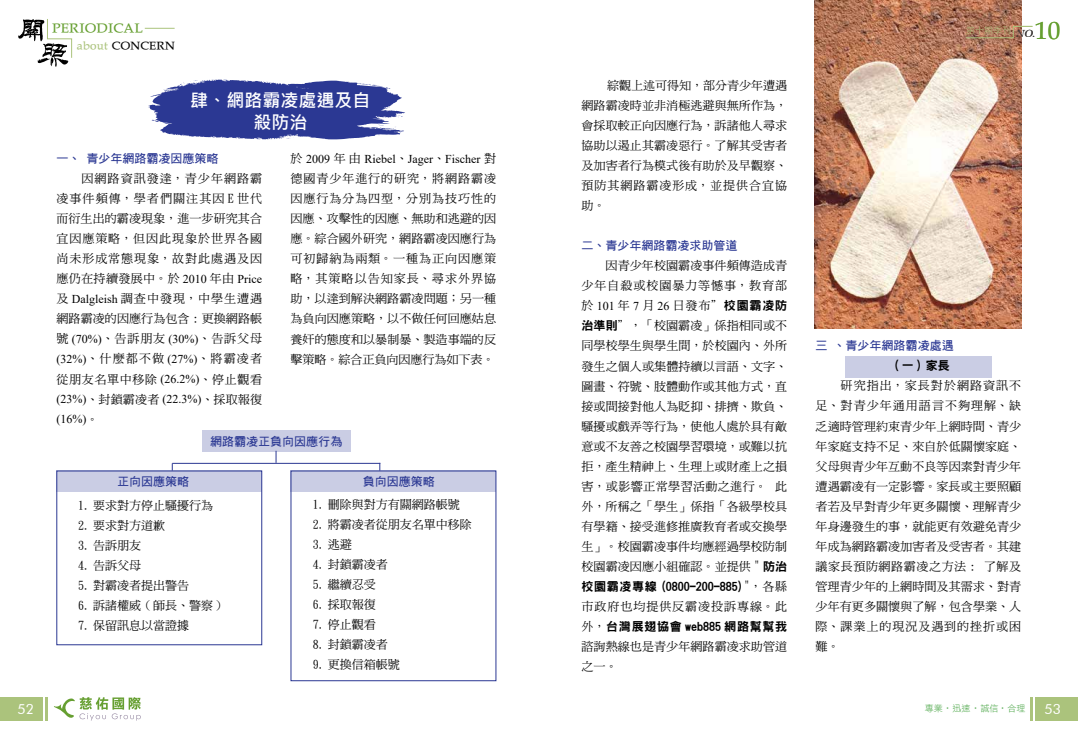
<style>
.page{position:relative;width:1078px;height:738px;background:#fff}
.page>*{position:absolute;margin:0;border:0;box-sizing:border-box;transform-origin:0 0}
.t1{font:25px "Book Antiqua";color:#669f31}
.t2{font:18px/21.6px "Microsoft Jheng Hei UI Bold";color:#fff;text-align:center}
.t3{font:14px "DF Wei Bei Md HKP BF";color:#669f31}
.t4{font:14px "Futura BT";color:#fff}
.t5{font:12px/20px "DF Ming Md HK BF";letter-spacing:.01em;color:#000;text-align:justify}
.t6{font:12px "DF Hei Bd HK BF";color:#2b3893}
.t7{font:12px/20px "Times New Roman";color:#000}
.t8{font:12px "DFN Hei XB HK BF";color:#000}
.t9{font:12px "DFN Hei XB HK BF";letter-spacing:.05em;color:#000}
.t10{font:12px "DF Ming Md HK BF";letter-spacing:.08em;color:#000}
.t11{font:12px "DF Wei Bei Md HKP BF";color:#000}
.t12{font:9px "DF Li Hei Lt HK BF";color:#3c9f38}
.t13{font:9px "DF Li Hei Lt HK BF";color:#abc37c}
.s1{color:#abc37c}
.s2{font-family:"Times New Roman"}
.s3{font-family:"DF Ming Md HK BF"}
.s4{font-family:"DFN Hei XB HK BF"}
.s5{font-family:"Bernhard Modern BT";font-weight:700;font-style:italic;font-size:10px;color:#3e3a39}
</style>
<div class="page">
<div style="left:1035px;top:696px;width:42px;height:24px;background:#abc37c"></div>
<hr style="left:1029px;top:696px;width:3px;height:24px;background:#abc37c">
<div style="left:0;top:696px;width:43px;height:24px;background:#abc37c"></div>
<hr style="left:45px;top:696px;width:3px;height:24px;background:#abc37c">
<hr style="left:145px;top:28px;width:30px;height:1px;background:#abc37c">
<svg style="left:18px;top:19px;width:54px;height:48px"></svg>
<svg style="left:54px;top:697px;width:87px;height:23px"></svg>
<div style="left:202px;top:430px;width:148px;height:21px;background:#cacde4"></div>
<div style="left:56px;top:470px;width:206px;height:21px;background:#cacde4"></div>
<div style="left:290px;top:470px;width:206px;height:21px;background:#cacde4"></div>
<svg style="left:148px;top:79px;width:257px;height:61px"></svg>
<hr style="left:172px;top:462px;width:208px;height:1px;background:#2b3893">
<svg style="left:275px;top:450px;width:1px;height:12px"></svg>
<div style="left:845px;top:356px;width:146px;height:21px;background:#cacde4"></div>
<img style="left:814px;top:0;width:206px;height:329px">
<svg style="left:965px;top:26px;width:67px;height:12px"></svg>
<p class="t3" style="left:52px;top:20px;width:92px">PERIODICAL</p>
<p class="t11" style="left:77px;top:39px;width:100px"><span class="s1">about</span> CONCERN</p>
<h2 class="t2" style="left:190px;top:89px;width:181px">肆、網路霸凌處遇及自殺防治</h2>
<p class="t6" style="left:56px;top:152px;width:163px">一、 青少年網路霸凌因應策略</p>
<p class="t5" style="left:56px;top:168px;width:207px">　　因網路資訊發達，青少年網路霸凌事件頻傳，學者們關注其因 E 世代而衍生出的霸凌現象，進一步研究其合宜因應策略，但因此現象於世界各國尚未形成常態現象，故對此處遇及因應仍在持續發展中。於 <span class="s2">2010</span> 年由 <span class="s2">Price</span>及 <span class="s2">Dalgleish</span> 調查中發現，中學生遭遇網路霸凌的因應行為包含 : 更換網路帳號 <span class="s2">(70%)</span>、告訴朋友 <span class="s2">(30%)</span>、告訴父母<span class="s2">(32%)</span>、什麼都不做 <span class="s2">(27%)</span>、將霸凌者從朋友名單中移除 <span class="s2">(26.2%)</span>、停止觀看</p>
<p class="t7" style="left:56px;top:388px;width:207px">(23%)<span class="s3">、封鎖霸凌者</span> (22.3%)<span class="s3">、採取報復</span>(16%)<span class="s3">。</span></p>
<p class="t6" style="left:210px;top:435px;width:133px">網路霸凌正負向因應行為</p>
<p class="t6" style="left:117px;top:475px;width:73px">正向因應策略</p>
<p class="t6" style="left:362px;top:475px;width:73px">負向因應策略</p>
<p class="t7" style="left:290px;top:148px;width:207px"><span class="s3">於</span> 2009 <span class="s3">年由</span> Riebel<span class="s3">、</span>Jager<span class="s3">、</span>Fischer <span class="s3">對</span></p>
<p class="t5" style="left:290px;top:168px;width:207px">德國青少年進行的研究，將網路霸凌因應行為分為四型，分別為技巧性的因應、攻擊性的因應、無助和逃避的因應。綜合國外研究，網路霸凌因應行為可初歸納為兩類。一種為正向因應策略，其策略以告知家長、尋求外界協助，以達到解決網路霸凌問題；另一種為負向因應策略，以不做任何回應姑息養奸的態度和以暴制暴、製造事端的反擊策略。綜合正負向因應行為如下表。</p>
<p class="t5" style="left:78px;top:495px;width:136px">1. 要求對方停止騷擾行為</p>
<p class="t5" style="left:78px;top:515px;width:88px">2. 要求對方道歉</p>
<p class="t5" style="left:78px;top:535px;width:64px">3. 告訴朋友</p>
<p class="t5" style="left:78px;top:555px;width:64px">4. 告訴父母</p>
<p class="t5" style="left:78px;top:575px;width:112px">5. 對霸凌者提出警告</p>
<p class="t5" style="left:78px;top:595px;width:145px">6. 訴諸權威 ( 師長、警察 )</p>
<p class="t5" style="left:78px;top:615px;width:112px">7. 保留訊息以當證據</p>
<p class="t5" style="left:312px;top:494px;width:148px">1. 刪除與對方有關網路帳號</p>
<p class="t5" style="left:312px;top:514px;width:160px">2. 將霸凌者從朋友名單中移除</p>
<p class="t5" style="left:312px;top:534px;width:40px">3. 逃避</p>
<p class="t5" style="left:312px;top:554px;width:76px">4. 封鎖霸凌者</p>
<p class="t5" style="left:312px;top:574px;width:64px">5. 繼續忍受</p>
<p class="t5" style="left:312px;top:594px;width:64px">6. 採取報復</p>
<p class="t5" style="left:312px;top:614px;width:64px">7. 停止觀看</p>
<p class="t5" style="left:312px;top:634px;width:76px">8. 封鎖霸凌者</p>
<p class="t5" style="left:312px;top:654px;width:88px">9. 更換信箱帳號</p>
<p class="t5" style="left:581px;top:75px;width:207px;text-indent:26px">綜觀上述可得知，部分青少年遭遇網路霸凌時並非消極逃避與無所作為，會採取較正向因應行為，訴諸他人尋求協助以遏止其霸凌惡行。了解其受害者及加害者行為模式後有助於及早觀察、預防其網路霸凌形成，並提供合宜協助。</p>
<p class="t6" style="left:581px;top:239px;width:157px">二、青少年網路霸凌求助管道</p>
<p class="t5" style="left:581px;top:255px;width:207px">　　因青少年校園霸凌事件頻傳造成青少年自殺或校園暴力等憾事，教育部於 <span class="s2">101</span> 年 <span class="s2">7</span> 月 <span class="s2">26</span> 日發布”<span class="s4">校園霸凌防治準則</span>”，「校園霸凌」係指相同或不同學校學生與學生間，於校園內、外所發生之個人或集體持續以言語、文字、圖畫、符號、肢體動作或其他方式，直接或間接對他人為貶抑、排擠、欺負、騷擾或戲弄等行為，使他人處於具有敵意或不友善之校園學習環境，或難以抗拒，產生精神上、生理上或財產上之損害，或影響正常學習活動之進行。 此外，所稱之「學生」係指「各級學校具有學籍、接受進修推廣教育者或交換學生」。校園霸凌事件均應經過學校防制校園霸凌因應小組確認。並提供 " <span class="s4">防治</span></p>
<p class="t8" style="left:581px;top:579px;width:207px">校園霸凌專線 (0800-200-885)<span class="s3">"，各縣</span></p>
<p class="t10" style="left:581px;top:599px;width:207px">市政府也均提供反霸凌投訴專線。此</p>
<p class="t9" style="left:581px;top:619px;width:207px"><span class="s3">外，</span>台灣展翅協會 web885 網路幫幫我</p>
<p class="t5" style="left:581px;top:635px;width:207px">諮詢熱線也是青少年網路霸凌求助管道之一。</p>
<p class="t13" style="left:965px;top:26px;width:71px">第十期季刊 <span class="s5">NO.</span></p>
<h1 class="t1" style="left:1035px;top:13px;width:26px">10</h1>
<p class="t6" style="left:815px;top:339px;width:139px">三 、青少年網路霸凌處遇</p>
<p class="t9" style="left:892px;top:359px;width:58px">(一)家長</p>
<p class="t5" style="left:815px;top:375px;width:207px">　　研究指出，家長對於網路資訊不足、對青少年通用語言不夠理解、缺乏適時管理約束青少年上網時間、青少年家庭支持不足、來自於低關懷家庭、父母與青少年互動不良等因素對青少年遭遇霸凌有一定影響。家長或主要照顧者若及早對青少年更多關懷、理解青少年身邊發生的事，就能更有效避免青少年成為網路霸凌加害者及受害者。其建議家長預防網路霸凌之方法 : 了解及管理青少年的上網時間及其需求、對青少年有更多關懷與了解，包含學業、人際、課業上的現況及遇到的挫折或困難。</p>
<p class="t4" style="left:17px;top:699px;width:18px">52</p>
<p class="t4" style="left:1044px;top:700px;width:18px">53</p>
<p class="t12" style="left:924px;top:703px;width:102px">專業‧迅速‧誠信‧合理</p>
</div>
